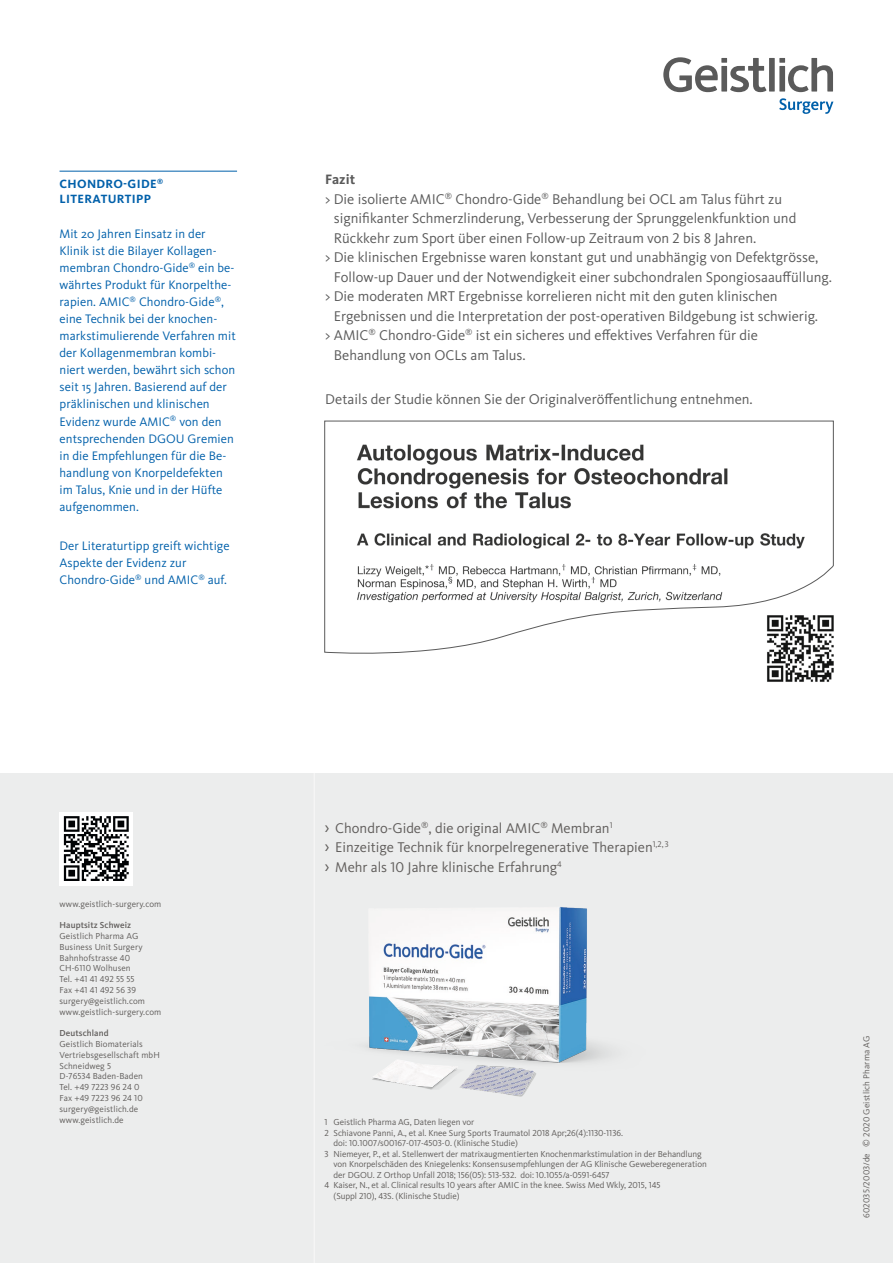
<style>
.page{position:relative;width:893px;height:1263px;background:#fff}
.page>*{position:absolute;margin:0;border:0;box-sizing:border-box;transform-origin:0 0}
.GPH_BODY___flush_lef{font:14.7px/19.5px "Kievit Pro";color:#5a5a5a}
.t1{font:14.7px "Kievit Pro";color:#605d5b}
.GPH_BODY_LONG_TEXT_B{font:700 14.1px "Kievit Pro";letter-spacing:.005em;color:#5a5a5a}
.GPH_SIDEBAR_CONTENT{font:12.75px/17.1px "Kievit Pro";letter-spacing:.005em;color:#0060aa}
.GPH_SIDEBAR_HEADER{font:700 12.3px/14.7px "Kievit Pro";letter-spacing:.025em;color:#0060aa}
.GPH_Endnotes_GRAY{font:9px "Kievit Pro";letter-spacing:-.005em;color:#605d5b}
.GPH_COPYRIGHT{font:9px "Kievit Pro";letter-spacing:.01em;color:#605d5b}
.GPH_COPYRIGHT-2{font:500 9px "Kievit Pro";letter-spacing:.01em;color:#605d5b}
.s1{font-size:17.55px}
</style>
<div class="page">
<svg style="left:663px;top:57px;width:170px;height:35px"></svg>
<svg style="left:779px;top:98px;width:54px;height:16px"></svg>
<div style="left:0;top:773px;width:893px;height:490px;background:#eceded"></div>
<hr style="left:314px;top:772px;width:1px;height:491px;background:#fff">
<svg style="left:324px;top:421px;width:510px;height:233px"></svg>
<div style="left:60px;top:812px;width:73px;height:73px;background:#fff"></div>
<svg style="left:63px;top:816px;width:1px;height:65px"></svg>
<svg style="left:64px;top:816px;width:65px;height:65px"></svg>
<img style="left:366px;top:907px;width:243px;height:190px">
<hr style="left:60px;top:171px;width:177px;height:1px;background:#0060aa">
<img style="left:765px;top:613px;width:69px;height:69px">
<p class="GPH_SIDEBAR_HEADER" style="left:60px;top:177px;width:105px">CHONDRO-GIDE<sup>®<br></sup>LITERATURTIPP</p>
<p class="GPH_SIDEBAR_CONTENT" style="left:60px;top:225px;width:178px">Mit 20 Jahren Einsatz in der<br>Klinik ist die Bilayer Kollagen&shy;membran Chondro-Gide<sup>®</sup> ein be&shy;währtes Produkt für Knorpelthe&shy;rapien. AMIC<sup>®</sup> Chondro-Gide<sup>®</sup>, eine Technik bei der knochen&shy;markstimulierende Verfahren mit der Kollagenmembran kombi&shy;niert werden, bewährt sich schon seit 15 Jahren. Basierend auf der präklinischen und klinischen<br>Evidenz wurde AMIC<sup>®</sup> von den entsprechenden DGOU Gremien in die Empfehlungen für die Be&shy;handlung von Knorpeldefekten im Talus, Knie und in der Hüfte aufgenommen.</p>
<p class="GPH_SIDEBAR_CONTENT" style="left:60px;top:537px;width:172px">Der Literaturtipp greift wichtige<br>Aspekte der Evidenz zur<br>Chondro-Gide<sup>®</sup> und AMIC<sup>®</sup> auf.</p>
<p class="GPH_BODY_LONG_TEXT_B" style="left:325px;top:171px;width:31px">Fazit</p>
<p class="GPH_BODY___flush_lef" style="left:334px;top:189px;width:464px;text-indent:-9px">&gt; Die isolierte AMIC<sup>®</sup> Chondro-Gide<sup>®</sup> Behandlung bei OCL am Talus führt zu signifikanter Schmerzlinderung, Verbesserung der Sprunggelenkfunktion und<br>Rückkehr zum Sport über einen Follow-up Zeitraum von 2 bis 8 Jahren.</p>
<p class="GPH_BODY___flush_lef" style="left:334px;top:247px;width:500px;text-indent:-9px">&gt; Die klinischen Ergebnisse waren konstant gut und unabhängig von Defektgrösse,<br>Follow-up Dauer und der Notwendigkeit einer subchondralen Spongiosaauffüllung.</p>
<p class="GPH_BODY___flush_lef" style="left:334px;top:286px;width:486px;text-indent:-9px">&gt; Die moderaten MRT Ergebnisse korrelieren nicht mit den guten klinischen<br>Ergebnissen und die Interpretation der post-operativen Bildgebung ist schwierig.</p>
<p class="GPH_BODY___flush_lef" style="left:334px;top:325px;width:426px;text-indent:-9px">&gt; AMIC<sup>®</sup> Chondro-Gide<sup>®</sup> ist ein sicheres und effektives Verfahren für die<br>Behandlung von OCLs am Talus.</p>
<p class="GPH_BODY___flush_lef" style="left:325px;top:389px;width:429px">Details der Studie können Sie der Originalveröffentlichung entnehmen.</p>
<p class="GPH_COPYRIGHT" style="left:60px;top:898px;width:103px">www.geistlich-surgery.com</p>
<p class="GPH_COPYRIGHT-2" style="left:60px;top:920px;width:73px">Hauptsitz Schweiz</p>
<p class="GPH_COPYRIGHT" style="left:60px;top:930px;width:80px">Geistlich Pharma AG</p>
<p class="GPH_COPYRIGHT" style="left:60px;top:941px;width:85px">Business Unit Surgery</p>
<p class="GPH_COPYRIGHT" style="left:60px;top:952px;width:72px">Bahnhofstrasse 40</p>
<p class="GPH_COPYRIGHT" style="left:60px;top:963px;width:73px">CH-6110 Wolhusen</p>
<p class="GPH_COPYRIGHT" style="left:60px;top:974px;width:76px">Tel. +41 41 492 55 55</p>
<p class="GPH_COPYRIGHT" style="left:60px;top:984px;width:78px">Fax +41 41 492 56 39</p>
<p class="GPH_COPYRIGHT" style="left:60px;top:995px;width:87px">surgery@geistlich.com</p>
<p class="GPH_COPYRIGHT" style="left:60px;top:1006px;width:103px">www.geistlich-surgery.com</p>
<p class="GPH_COPYRIGHT-2" style="left:60px;top:1028px;width:51px">Deutschland</p>
<p class="GPH_COPYRIGHT" style="left:60px;top:1038px;width:85px">Geistlich Biomaterials</p>
<p class="GPH_COPYRIGHT" style="left:60px;top:1049px;width:102px">Vertriebsgesellschaft mbH</p>
<p class="GPH_COPYRIGHT" style="left:60px;top:1060px;width:53px">Schneidweg 5</p>
<p class="GPH_COPYRIGHT" style="left:60px;top:1071px;width:85px">D-76534 Baden-Baden</p>
<p class="GPH_COPYRIGHT" style="left:60px;top:1082px;width:81px">Tel. +49 7223 96 24 0</p>
<p class="GPH_COPYRIGHT" style="left:60px;top:1092px;width:85px">Fax +49 7223 96 24 10</p>
<p class="GPH_COPYRIGHT" style="left:60px;top:1103px;width:80px">surgery@geistlich.de</p>
<p class="GPH_COPYRIGHT" style="left:60px;top:1114px;width:66px">www.geistlich.de</p>
<p class="t1" style="left:325px;top:819px;width:289px"><span class="s1">›</span> Chondro-Gide<sup>®</sup>, die original AMIC<sup>®</sup> Membran<sup>1</sup></p>
<p class="t1" style="left:325px;top:838px;width:346px"><span class="s1">›</span> Einzeitige Technik für knorpelregenerative Therapien<sup>1,2,</sup> <sup>3</sup></p>
<p class="t1" style="left:325px;top:858px;width:239px"><span class="s1">›</span> Mehr als 10 Jahre klinische Erfahrung<sup>4</sup></p>
<p class="GPH_Endnotes_GRAY" style="left:325px;top:1117px;width:151px">1 Geistlich Pharma AG, Daten liegen vor</p>
<p class="GPH_Endnotes_GRAY" style="left:325px;top:1127px;width:300px">2 Schiavone Panni, A., et al. Knee Surg Sports Traumatol 2018 Apr;26(4):1130-1136.</p>
<p class="GPH_Endnotes_GRAY" style="left:334px;top:1138px;width:186px">doi: 10.1007/s00167-017-4503-0. (Klinische Studie)</p>
<p class="GPH_Endnotes_GRAY" style="left:325px;top:1148px;width:379px">3 Niemeyer, P., et al. Stellenwert der matrixaugmentierten Knochenmarkstimulation in der Behandlung</p>
<p class="GPH_Endnotes_GRAY" style="left:334px;top:1159px;width:375px">von Knorpelschäden des Kniegelenks: Konsensusempfehlungen der AG Klinische Geweberegeneration</p>
<p class="GPH_Endnotes_GRAY" style="left:334px;top:1169px;width:277px">der DGOU. Z Orthop Unfall 2018; 156(05): 513-532. doi: 10.1055/a-0591-6457</p>
<p class="GPH_Endnotes_GRAY" style="left:325px;top:1180px;width:337px">4 Kaiser, N., et al. Clinical results 10 years after AMIC in the knee. Swiss Med Wkly, 2015, 145</p>
<p class="GPH_Endnotes_GRAY" style="left:334px;top:1190px;width:127px">(Suppl 210), 43S. (Klinische Studie)</p>
<p class="GPH_COPYRIGHT" style="left:861px;top:1218px;width:184px;rotate:-90deg">602035/2003/de © 2020 Geistlich Pharma AG</p>
</div>
